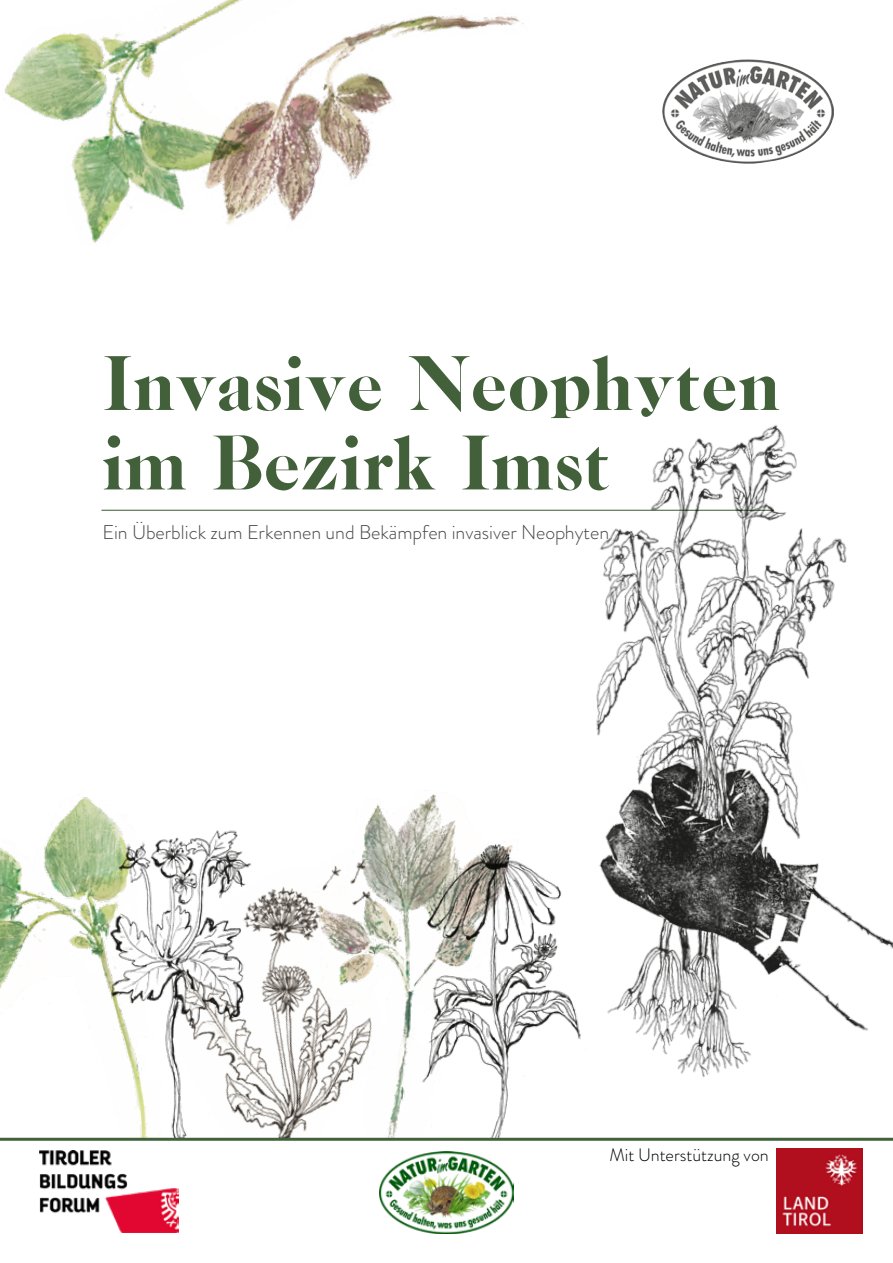
<style>
.page{position:relative;width:893px;height:1263px;background:#fff}
.page>*{position:absolute;margin:0;border:0;box-sizing:border-box;transform-origin:0 0}
.t1{font:81px/79.5px "Caslon CP";color:#42613b}
.t2{font:300 19.8px "Brandon Grotesque";color:#444544}
.t3{font:300 18px "Brandon Grotesque";color:#000}
</style>
<div class="page">
<img style="left:0;top:797px;width:103px;height:341px">
<img style="left:28px;top:811px;width:76px;height:327px">
<hr style="left:101px;top:510px;width:673px;height:1px;background:#42613b">
<img style="left:662px;top:59px;width:172px;height:105px">
<img style="left:4px;top:27px;width:170px;height:216px">
<img style="left:174px;top:0;width:350px;height:225px">
<img style="left:444px;top:832px;width:141px;height:306px">
<img style="left:104px;top:801px;width:340px;height:337px">
<img style="left:40px;top:1150px;width:138px;height:82px">
<img style="left:560px;top:425px;width:333px;height:663px">
<img style="left:379px;top:1152px;width:135px;height:82px">
<img style="left:777px;top:1149px;width:85px;height:85px">
<hr style="left:0;top:1138px;width:893px;height:3px;background:#42613b">
<h1 class="t1" style="left:102px;top:343px;width:679px">Invasive Neophyten im Bezirk Imst</h1>
<p class="t2" style="left:102px;top:519px;width:508px">Ein Überblick zum Erkennen und Bekämpfen invasiver Neophyten</p>
<p class="t3" style="left:609px;top:1143px;width:161px">Mit Unterstützung von</p>
</div>
